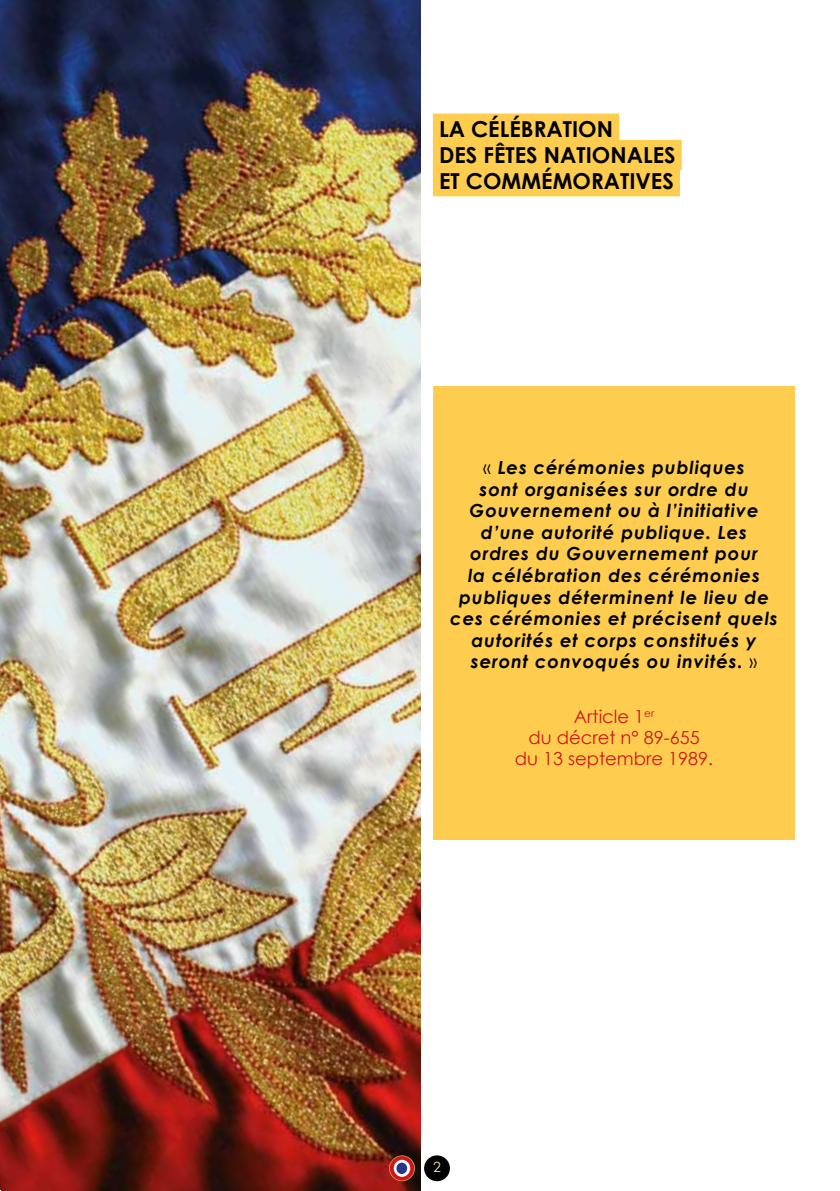
<style>
.page{position:relative;width:840px;height:1191px;background:#fff}
.page>*{position:absolute;margin:0;border:0;box-sizing:border-box;transform-origin:0 0}
.t1{font:700 22px/26.4px "Century Gothic";color:#000}
.t2{font:italic 700 18px/21.6px "Century Gothic";letter-spacing:.05em;color:#000;text-align:center}
.t3{font:18px/21.4px "Century Gothic";color:#cd1719;text-align:center}
.t4{font:14px "Century Gothic";color:#ffe2b4}
.s1{font-weight:400;font-style:normal}
</style>
<div class="page">
<div style="left:424px;top:1155px;width:25px;height:26px;background:#000;border-radius:50%"></div>
<div style="left:432px;top:114px;width:186px;height:30px;background:#fecd50"></div>
<div style="left:432px;top:140px;width:249px;height:30px;background:#fecd50"></div>
<div style="left:432px;top:166px;width:247px;height:30px;background:#fecd50"></div>
<div style="left:433px;top:386px;width:361px;height:453px;background:#fecd50"></div>
<img style="left:0;top:0;width:420px;height:1191px">
<svg style="left:389px;top:1155px;width:25px;height:26px"></svg>
<svg style="left:389px;top:1156px;width:25px;height:24px"></svg>
<svg style="left:393px;top:1159px;width:17px;height:17px"></svg>
<div style="left:396px;top:1162px;width:11px;height:12px;background:#283583;border-radius:50%"></div>
<p class="t1" style="left:439px;top:114px;width:238px">LA CÉLÉBRATION<br>DES FÊTES NATIONALES<br>ET COMMÉMORATIVES</p>
<p class="t2" style="left:450px;top:456px;width:329px"><span class="s1">«</span> Les cérémonies publiques<br>sont organisées sur ordre du<br>Gouvernement ou à l’initiative d’une autorité publique. Les ordres du Gouvernement pour<br>la célébration des cérémonies publiques déterminent le lieu de ces cérémonies et précisent quels autorités et corps constitués y seront convoqués ou invités. <span class="s1">»</span></p>
<p class="t3" style="left:514px;top:705px;width:200px">Article 1<sup>er<br></sup>du décret n° 89-655 du 13 septembre 1989.</p>
<p class="t4" style="left:433px;top:1157px;width:9px">2</p>
</div>
